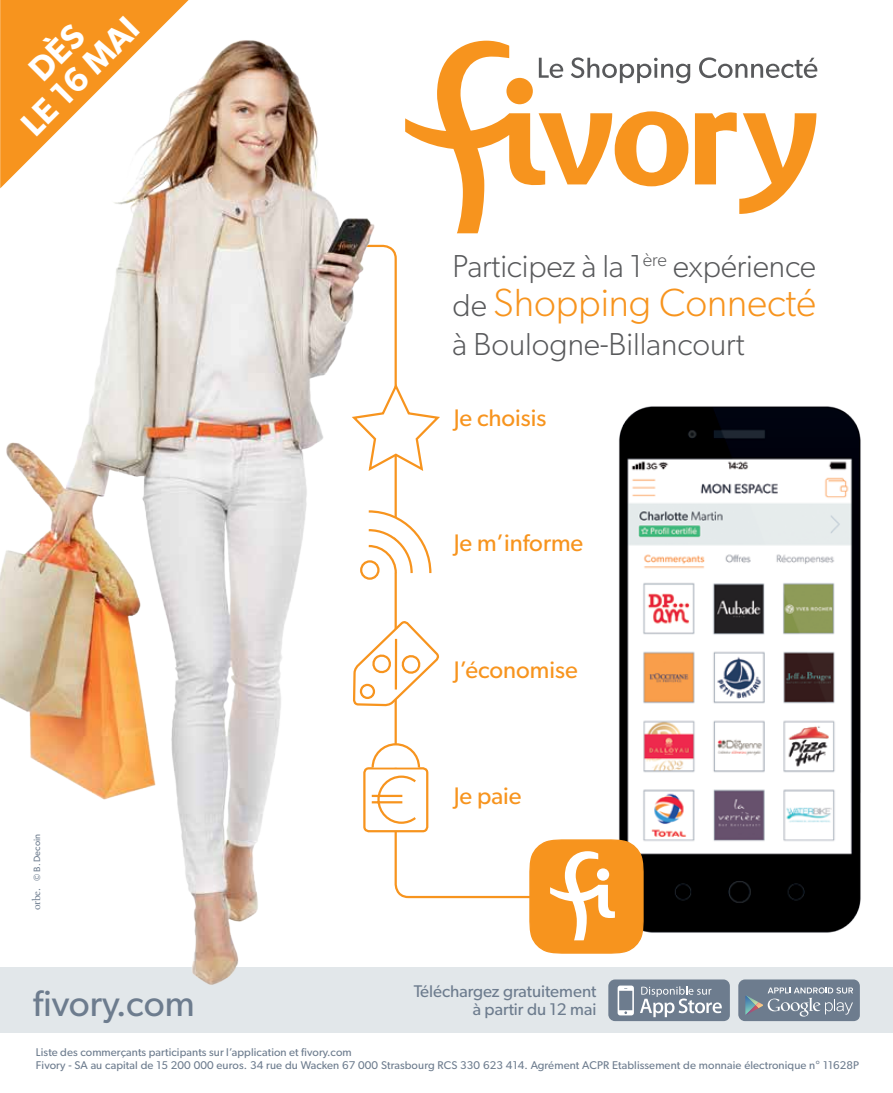
<style>
.page{position:relative;width:893px;height:1093px;background:#fff}
.page>*{position:absolute;margin:0;border:0;box-sizing:border-box;transform-origin:0 0}
.t1{font:300 39.3px "Gibson";letter-spacing:-.005em;color:#f7941e}
.t2{font:36.75px "Gibson";color:#6d7c8e}
.t3{font:600 34.5px/33px "Gibson";color:#fff;text-align:center}
.t4{font:300 31.8px "Gibson";letter-spacing:-.005em;color:#58595b}
.t5{font:24px "Gibson";color:#f7941e}
.t6{font:16.95px "Gibson";color:#6d7c8e}
.t7{font:11.25px/13.5px "Gibson";letter-spacing:.01em;color:#6d7c8e}
.t8{font:9.15px "Gibson";color:#6d7c8e}
.s1{font-family:"Adobe Garamond Pro";font-size:11.7px}
.s2{font-size:31.8px;color:#58595b}
</style>
<div class="page">
<svg style="left:394px;top:575px;width:135px;height:324px"></svg>
<img style="left:619px;top:406px;width:242px;height:527px">
<svg style="left:529px;top:838px;width:115px;height:116px"></svg>
<svg style="left:381px;top:244px;width:16px;height:265px"></svg>
<div style="left:0;top:967px;width:893px;height:66px;background:#e2e7ea"></div>
<div style="left:738px;top:979px;width:122px;height:42px;background:#6d7c8e;border-radius:7px"></div>
<svg style="left:745px;top:987px;width:108px;height:29px"></svg>
<div style="left:608px;top:979px;width:122px;height:42px;background:#6d7c8e;border-radius:7px"></div>
<svg style="left:640px;top:986px;width:82px;height:31px"></svg>
<svg style="left:618px;top:985px;width:16px;height:30px"></svg>
<svg style="left:381px;top:381px;width:59px;height:92px"></svg>
<svg style="left:381px;top:509px;width:51px;height:66px"></svg>
<svg style="left:381px;top:620px;width:59px;height:279px"></svg>
<img style="left:0;top:40px;width:381px;height:945px">
<svg style="left:405px;top:41px;width:412px;height:192px"></svg>
<svg style="left:0;top:0;width:189px;height:188px"></svg>
<h3 class="t3" style="left:-9px;top:94px;width:152px;rotate:-45deg">DÈS<br>LE 16 MAI</h3>
<p class="t8" style="left:32px;top:910px;width:78px;rotate:-90deg"><span class="s1">orbe.</span> © B. Decoin</p>
<h2 class="t2" style="left:33px;top:981px;width:163px">fivory.com</h2>
<h3 class="t4" style="left:452px;top:247px;width:365px">Participez à la 1<sup>ère</sup> expérience</h3>
<h1 class="t1" style="left:452px;top:279px;width:365px"><span class="s2">de</span> Shopping Connecté</h1>
<h3 class="t4" style="left:452px;top:325px;width:294px">à Boulogne-Billancourt</h3>
<h3 class="t5" style="left:454px;top:404px;width:94px">Je choisis</h3>
<h3 class="t5" style="left:454px;top:529px;width:131px">Je m’informe</h3>
<h3 class="t5" style="left:454px;top:655px;width:126px">J’économise</h3>
<h3 class="t5" style="left:454px;top:781px;width:69px">Je paie</h3>
<h3 class="t6" style="left:414px;top:981px;width:184px">Téléchargez gratuitement</h3>
<h3 class="t6" style="left:473px;top:999px;width:125px">à partir du 12 mai</h3>
<p class="t7" style="left:36px;top:1045px;width:825px">Liste des commerçants participants sur l’application et fivory.com<br>Fivory - SA au capital de 15 200 000 euros. 34 rue du Wacken 67 000 Strasbourg RCS 330 623 414. Agrément ACPR Etablissement de monnaie électronique n° 11628P</p>
</div>
